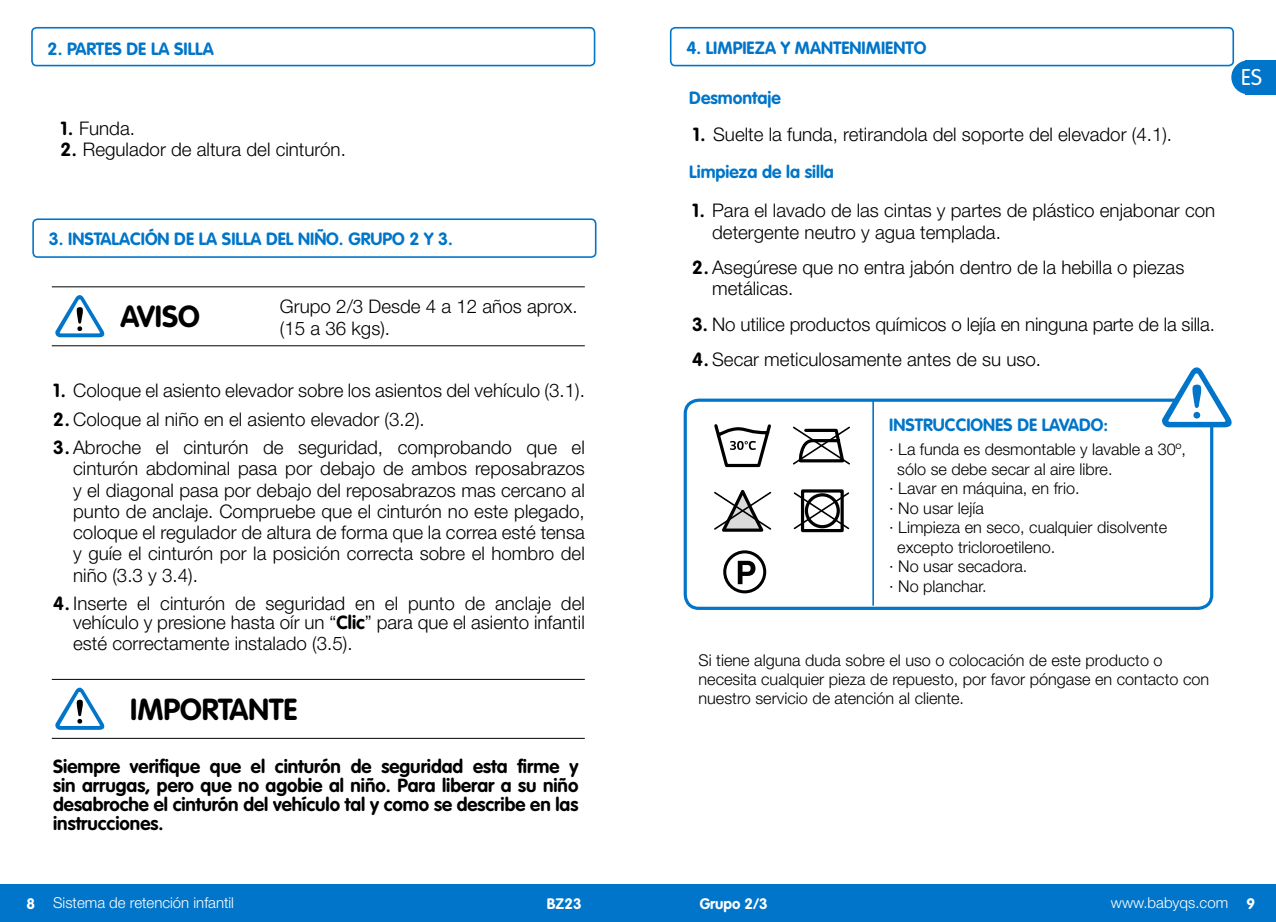
<style>
.page{position:relative;width:1276px;height:922px;background:#fff}
.page>*{position:absolute;margin:0;border:0;box-sizing:border-box;transform-origin:0 0}
.t1{font:700 30px "VAG Rounded Std";color:#000}
.t2{font:300 22.5px "VAG Rounded Std";color:#fff}
.t3{font:300 18.75px/21.2px "Helvetica Neue LT Std";color:#000}
.t4{font:700 18.75px/18.8px "VAG Rounded Std";color:#000;text-align:justify}
.t5{font:700 17.5px "VAG Rounded Std";color:#0075c9}
.t6{font:300 16.25px/19.2px "Helvetica Neue LT Std";color:#000}
.t7{font:300 15px "Helvetica Neue LT Std";color:#fff}
.t8{font:700 15px "VAG Rounded Std";color:#fff}
.s1{font-family:"VAG Rounded Std";font-weight:700}
</style>
<div class="page">
<div style="left:0;top:884px;width:1276px;height:37px;background:#0075c9"></div>
<div style="left:670px;top:27px;width:564px;height:39px;border:2px solid #0075c9;border-radius:5px"></div>
<div style="left:32px;top:218px;width:564px;height:40px;border:2px solid #0075c9;border-radius:5px"></div>
<hr style="left:52px;top:345px;width:533px;height:1px;background:#000">
<hr style="left:52px;top:286px;width:533px;height:1px;background:#000">
<svg style="left:55px;top:295px;width:50px;height:42px"></svg>
<hr style="left:52px;top:737px;width:533px;height:1px;background:#000">
<hr style="left:52px;top:678px;width:533px;height:1px;background:#000">
<svg style="left:55px;top:687px;width:50px;height:42px"></svg>
<div style="left:683px;top:398px;width:530px;height:211px;border:3px solid #0075c9;border-radius:14px"></div>
<svg style="left:738px;top:560px;width:17px;height:24px"></svg>
<div style="left:723px;top:550px;width:43px;height:43px;border:3px solid #000;border-radius:50%"></div>
<svg style="left:793px;top:426px;width:57px;height:39px"></svg>
<svg style="left:714px;top:424px;width:57px;height:44px"></svg>
<svg style="left:793px;top:491px;width:57px;height:39px"></svg>
<div style="left:805px;top:493px;width:35px;height:35px;border:3px solid #000;border-radius:50%"></div>
<div style="left:801px;top:489px;width:42px;height:43px;border:3px solid #000"></div>
<svg style="left:714px;top:489px;width:58px;height:43px"></svg>
<hr style="left:872px;top:400px;width:2px;height:205px;background:#0075c9">
<svg style="left:1160px;top:367px;width:72px;height:60px"></svg>
<div style="left:31px;top:27px;width:564px;height:39px;border:2px solid #0075c9;border-radius:5px"></div>
<div style="left:1245px;top:60px;width:31px;height:34px;background:#0075c9"></div>
<div style="left:1231px;top:60px;width:34px;height:34px;background:#0075c9;border-radius:50%"></div>
<p class="t5" style="left:48px;top:38px;width:168px">2. PARTES DE LA SILLA</p>
<p class="t3" style="left:60px;top:117px;width:76px"><span class="s1">1.</span> Funda.</p>
<p class="t3" style="left:60px;top:138px;width:287px"><span class="s1">2.</span> Regulador de altura del cinturón.</p>
<p class="t5" style="left:49px;top:229px;width:406px">3. INSTALACIÓN DE LA SILLA DEL NIÑO. GRUPO 2 Y 3.</p>
<h1 class="t1" style="left:120px;top:299px;width:81px">AVISO</h1>
<p class="t3" style="left:280px;top:295px;width:299px">Grupo 2/3 Desde 4 a 12 años aprox.</p>
<p class="t3" style="left:280px;top:317px;width:112px">(15 a 36 kgs).</p>
<p class="t3" style="left:53px;top:379px;width:533px"><span class="s1">1.</span> Coloque el asiento elevador sobre los asientos del vehículo (3.1).</p>
<p class="t3" style="left:53px;top:408px;width:373px"><span class="s1">2.</span> Coloque al niño en el asiento elevador (3.2).</p>
<p class="t3" style="left:73px;top:436px;width:513px;text-align:justify;text-indent:-20px"><span class="s1">3.</span> Abroche el cinturón de seguridad, comprobando que el cinturón abdominal pasa por debajo de ambos reposabrazos y el diagonal pasa por debajo del reposabrazos mas cercano al punto de anclaje. Compruebe que el cinturón no este plegado, coloque el regulador de altura de forma que la correa esté tensa y guíe el cinturón por la posición correcta sobre el hombro del niño (3.3 y 3.4).</p>
<p class="t3" style="left:53px;top:593px;width:533px;line-height:18.8px;text-align:right"><span class="s1">4.</span> Inserte el cinturón de seguridad en el punto de anclaje del vehículo y presione hasta oír un “<span class="s1">Clic</span>” para que el asiento infantil</p>
<p class="t3" style="left:73px;top:632px;width:281px">esté correctamente instalado (3.5).</p>
<h1 class="t1" style="left:130px;top:691px;width:169px">IMPORTANTE</h1>
<p class="t4" style="left:53px;top:757px;width:527px">Siempre verifique que el cinturón de seguridad esta firme y sin arrugas, pero que no agobie al niño. Para liberar a su niño desabroche el cinturón del vehículo tal y como se describe en las instrucciones.</p>
<p class="t5" style="left:686px;top:37px;width:241px">4. LIMPIEZA Y MANTENIMIENTO</p>
<p class="t5" style="left:689px;top:87px;width:93px">Desmontaje</p>
<p class="t3" style="left:693px;top:123px;width:481px"><span class="s1">1.</span> Suelte la funda, retirandola del soporte del elevador (4.1).</p>
<p class="t5" style="left:689px;top:161px;width:146px">Limpieza de la silla</p>
<p class="t3" style="left:712px;top:199px;width:504px;text-indent:-20px"><span class="s1">1.</span> Para el lavado de las cintas y partes de plástico enjabonar con detergente neutro y agua templada.</p>
<p class="t3" style="left:712px;top:256px;width:474px;text-indent:-20px"><span class="s1">2.</span> Asegúrese que no entra jabón dentro de la hebilla o piezas metálicas.</p>
<p class="t3" style="left:692px;top:313px;width:524px"><span class="s1">3.</span> No utilice productos químicos o lejía en ninguna parte de la silla.</p>
<p class="t3" style="left:692px;top:348px;width:350px"><span class="s1">4.</span> Secar meticulosamente antes de su uso.</p>
<p class="t5" style="left:889px;top:414px;width:220px">INSTRUCCIONES DE LAVADO:</p>
<p class="t6" style="left:889px;top:439px;width:298px">· La funda es desmontable y lavable a 30º,</p>
<p class="t6" style="left:897px;top:458px;width:217px">sólo se debe secar al aire libre.</p>
<p class="t6" style="left:889px;top:478px;width:192px">· Lavar en máquina, en frio.</p>
<p class="t6" style="left:889px;top:497px;width:96px">· No usar lejía</p>
<p class="t6" style="left:889px;top:517px;width:279px">· Limpieza en seco, cualquier disolvente</p>
<p class="t6" style="left:897px;top:536px;width:160px">excepto tricloroetileno.</p>
<p class="t6" style="left:889px;top:556px;width:140px">· No usar secadora.</p>
<p class="t6" style="left:889px;top:575px;width:99px">· No planchar.</p>
<p class="t6" style="left:698px;top:649px;width:512px">Si tiene alguna duda sobre el uso o colocación de este producto o necesita cualquier pieza de repuesto, por favor póngase en contacto con nuestro servicio de atención al cliente.</p>
<p class="t2" style="left:1241px;top:65px;width:22px">ES</p>
<p class="t7" style="left:26px;top:893px;width:209px"><span class="s1">8</span> Sistema de retención infantil</p>
<p class="t8" style="left:547px;top:894px;width:36px">BZ23</p>
<p class="t8" style="left:699px;top:894px;width:70px">Grupo 2/3</p>
<p class="t7" style="left:1111px;top:893px;width:146px">www.babyqs.com <span class="s1">9</span></p>
</div>
